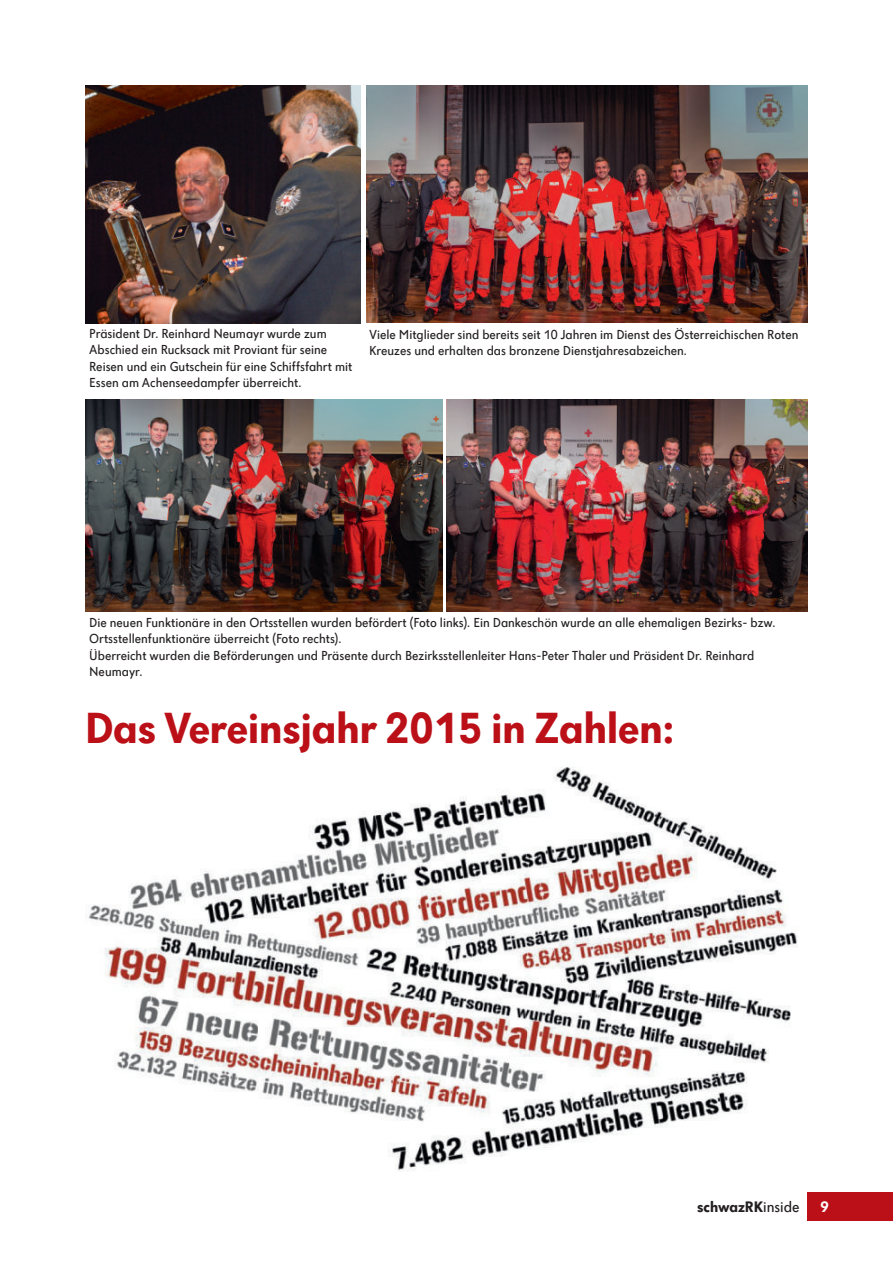
<style>
.page{position:relative;width:893px;height:1263px;background:#fff}
.page>*{position:absolute;margin:0;border:0;box-sizing:border-box;transform-origin:0 0}
.t1{font:700 45px "Dunant";color:#bb1018}
.t2{font:700 15.75px "Dunant";color:#231f20}
.t3{font:700 15.75px "Dunant";color:#fff}
.t4{font:13.5px/16.5px "Dunant";color:#231f20}
.s1{font-weight:400}
</style>
<div class="page">
<div style="left:807px;top:1192px;width:86px;height:28px;background:#bb1018"></div>
<img style="left:85px;top:85px;width:276px;height:238px">
<img style="left:85px;top:767px;width:713px;height:404px">
<img style="left:366px;top:85px;width:442px;height:238px">
<img style="left:85px;top:400px;width:357px;height:212px">
<img style="left:446px;top:400px;width:361px;height:212px">
<p class="t4" style="left:89px;top:326px;width:265px">Präsident Dr. Reinhard Neumayr wurde zum Abschied ein Rucksack mit Proviant für seine Reisen und ein Gutschein für eine Schiffsfahrt mit Essen am Achenseedampfer überreicht.</p>
<p class="t4" style="left:369px;top:327px;width:431px">Viele Mitglieder sind bereits seit 10 Jahren im Dienst des Österreichischen Roten<br>Kreuzes und erhalten das bronzene Dienstjahresabzeichen.</p>
<p class="t4" style="left:89px;top:615px;width:688px">Die neuen Funktionäre in den Ortsstellen wurden befördert (Foto links). Ein Dankeschön wurde an alle ehemaligen Bezirks- bzw.<br>Ortsstellenfunktionäre überreicht (Foto rechts).<br>Überreicht wurden die Beförderungen und Präsente durch Bezirksstellenleiter Hans-Peter Thaler und Präsident Dr. Reinhard Neumayr.</p>
<h1 class="t1" style="left:85px;top:709px;width:591px">Das Vereinsjahr 2015 in Zahlen:</h1>
<p class="t2" style="left:697px;top:1200px;width:104px">schwazRK<span class="s1">inside</span></p>
<p class="t3" style="left:820px;top:1200px;width:10px">9</p>
</div>
